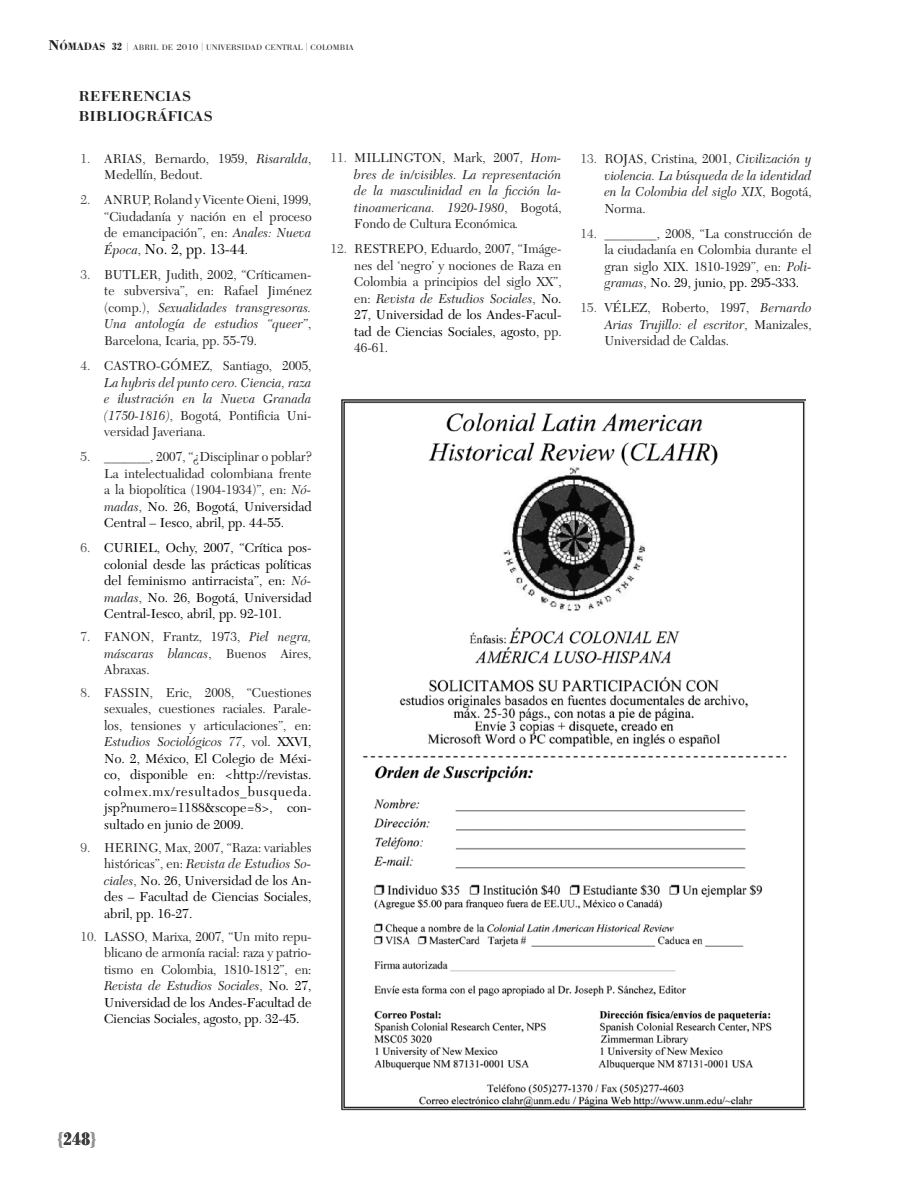
<style>
.page{position:relative;width:915px;height:1191px;background:#fff}
.page>*{position:absolute;margin:0;border:0;box-sizing:border-box;transform-origin:0 0}
.t1{font:700 condensed 18px "Bodoni BE";color:#3e3e3f}
.t2{font:15px "New Caledonia";color:#000}
.t3{font:500 14.1px "Bodoni BE";letter-spacing:.02em;color:#231f20;scale:1.09 1}
.t4{font:13.5px/16.5px "New Caledonia";color:#231f20;text-align:justify}
.t5{font:13.5px/16.5px "New Caledonia";color:#000;text-align:justify}
.t6{font:italic 13.5px/16.5px "New Caledonia";color:#231f20;text-align:justify}
.t7{font:300 7.8px "Bodoni BE";letter-spacing:.02em;color:#231f20;scale:1.09 1}
.s1{font-family:"Bodoni";font-weight:700;font-size:14.7px}
.s2{font-family:"Bodoni";font-weight:700;font-size:10.95px}
.s3{font-weight:700;font-stretch:condensed;font-size:10.5px}
.s4{font-size:8.25px}
.s5{font-size:8.55px}
.s6{color:#4b4c4d}
.s7{font-style:italic}
.s8{font-style:italic;font-size:13.5px;color:#231f20}
.s9{font-size:13.5px;color:#231f20}
.s10{font-style:normal;color:#4b4c4d}
.s11{font-style:normal}
.s12{color:#000}
.s13{font-style:italic;color:#231f20}
.s14{color:#231f20}
.s15{color:#939598}
</style>
<div class="page">
<img style="left:341px;top:399px;width:464px;height:712px">
<p class="t7" style="left:48px;top:43px;width:282px"><span class="s1">N</span><span class="s2">ÓMADAS</span> <span class="s3">32</span> <span class="s4">|</span> ABRIL DE <span class="s5">2010</span> <span class="s4">|</span> UNIVERSIDAD CENTRAL <span class="s4">|</span> COLOMBIA</p>
<p class="t3" style="left:79px;top:88px;width:41px">REFEREN</p>
<p class="t3" style="left:155px;top:88px;width:25px">CIAS</p>
<p class="t3" style="left:79px;top:108px;width:52px">BIBLIOGR</p>
<p class="t3" style="left:157px;top:108px;width:43px">ÁFICAS</p>
<p class="t4" style="left:104px;top:150px;width:209px;text-indent:-24px"><span class="s6">1.</span> ARIAS, Bernardo, 1959, <span class="s7">Risaralda</span>,<br>Medellín, Bedout.</p>
<p class="t4" style="left:104px;top:192px;width:209px;text-indent:-24px"><span class="s6">2.</span> ANRUP, Roland y Vicente Oieni, 1999, “Ciudadanía y nación en el proceso de emancipación”, en: <span class="s7">Anales: Nueva</span></p>
<p class="t2" style="left:104px;top:240px;width:145px"><span class="s8">Época</span><span class="s9">,</span> No. 2, pp. 13-44<span class="s9">.</span></p>
<p class="t4" style="left:104px;top:266px;width:209px;text-indent:-24px"><span class="s6">3.</span> BUTLER, Judith, 2002, “Críticamen&shy;te subversiva”, en: Rafael Jiménez (comp.), <span class="s7">Sexualidades transgresoras.<br>Una antología de estudios “queer”</span>, Barcelona, Icaria, pp. 55-79.</p>
<p class="t6" style="left:104px;top:358px;width:209px;text-indent:-24px"><span class="s10">4.</span> <span class="s11">CASTRO-GÓMEZ, Santiago, 2005, </span>La hybris del punto cero. Ciencia, raza e ilustración en la Nueva Granada (1750-1816)<span class="s11">, Bogotá, Pontificia Uni&shy;versidad Javeriana.</span></p>
<p class="t4" style="left:104px;top:448px;width:209px;text-indent:-24px"><span class="s6">5.</span> _______, 2007, “¿Disciplinar o poblar?<br>La intelectualidad colombiana frente a la biopolítica (1904-1934)”, en: <span class="s7">Nó&shy;madas</span>, <span class="s12">No. 26, Bogotá, Universidad Central – Iesco, abril, pp. 44-55.</span></p>
<p class="t5" style="left:104px;top:539px;width:209px;text-indent:-24px"><span class="s6">6.</span> CURIEL, Ochy, 2007, “Crítica pos&shy;colonial desde las prácticas políticas del feminismo antirracista”, en: <span class="s13">Nó&shy;madas</span><span class="s14">,</span> No. 26, Bogotá, Universidad Central-Iesco, abril, pp. 92-101.</p>
<p class="t4" style="left:104px;top:628px;width:209px;text-indent:-24px"><span class="s6">7.</span> FANON, Frantz, 1973, <span class="s7">Piel negra, máscaras blancas</span>, Buenos Aires, Abraxas.</p>
<p class="t5" style="left:104px;top:684px;width:209px;text-indent:-24px"><span class="s6">8.</span> <span class="s14">FASSIN, Eric, 2008, “Cuestiones sexuales, cuestiones raciales. Parale&shy;los, tensiones y articulaciones”, en:<br></span><span class="s13">Estudios Sociológicos 77</span><span class="s14">, vol.</span> XXVI, No. 2, México, El Colegio de Méxi&shy;co, disponible en: &lt;http://revistas. colmex.mx/resultados_busqueda. jsp?numero=1188&amp;scope=8&gt;, con&shy;sultado en junio de 2009.</p>
<p class="t5" style="left:104px;top:839px;width:209px;text-indent:-24px"><span class="s6">9.</span> <span class="s14">HERING, Max, 2007, “Raza: variables históricas”, en:</span> <span class="s13">Revista de Estudios So&shy;ciales</span><span class="s14">,</span> No. 26, Universidad de los An&shy;des – Facultad de Ciencias Sociales, abril, pp. 16-27.</p>
<p class="t4" style="left:104px;top:928px;width:209px;text-indent:-24px"><span class="s6">10.</span> LASSO, Marixa, 2007, “Un mito repu&shy;blicano de armonía racial: raza y patrio&shy;tismo en Colombia, 1810-1812”, en:<br><span class="s7">Revista de Estudios Sociales</span>, <span class="s12">No. 27, Universidad de los Andes-Facultad de Ciencias Sociales, agosto, pp. 32-45.</span></p>
<p class="t6" style="left:354px;top:150px;width:209px;text-indent:-24px"><span class="s10">11.</span> <span class="s11">MILLINGTON, Mark, 2007,</span> Hom&shy;bres de in/visibles. La representación de la masculinidad en la ficción la&shy;tinoamericana. 1920-1980<span class="s11">, Bogotá, Fondo de Cultura Económica</span>.</p>
<p class="t4" style="left:354px;top:241px;width:209px;text-indent:-24px"><span class="s6">12.</span> RESTREPO, Eduardo, 2007, “Imáge&shy;nes del ‘negro’ y nociones de Raza en Colombia a principios del siglo XX”, en: <span class="s7">Revista de Estudios Sociales</span>, <span class="s12">No.<br>27, Universidad de los Andes-Facul&shy;tad de Ciencias Sociales, agosto,</span> pp.<br>46-61.</p>
<p class="t6" style="left:604px;top:151px;width:209px;text-indent:-24px"><span class="s10">13.</span> <span class="s11">ROJAS, Cristina, 2001,</span> Civilización y violencia. La búsqueda de la identidad en la Colombia del siglo XIX<span class="s11">, Bogotá, Norma.</span></p>
<p class="t4" style="left:604px;top:225px;width:209px;text-indent:-24px"><span class="s6">14.</span> ________, 2008, “La construcción de la ciudadanía en Colombia durante el gran siglo XIX. 1810-1929”, en: <span class="s7">Poli&shy;gramas</span>, <span class="s12">No. 29, junio, pp. 295-333.</span></p>
<p class="t4" style="left:604px;top:300px;width:209px;text-indent:-24px"><span class="s6">15.</span> VÉLEZ, Roberto, 1997, <span class="s7">Bernardo Arias Trujillo: el escritor</span>, Manizales, Universidad de Caldas.</p>
<h1 class="t1" style="left:57px;top:1128px;width:41px"><span class="s15">{</span>248<span class="s15">}</span></h1>
</div>
